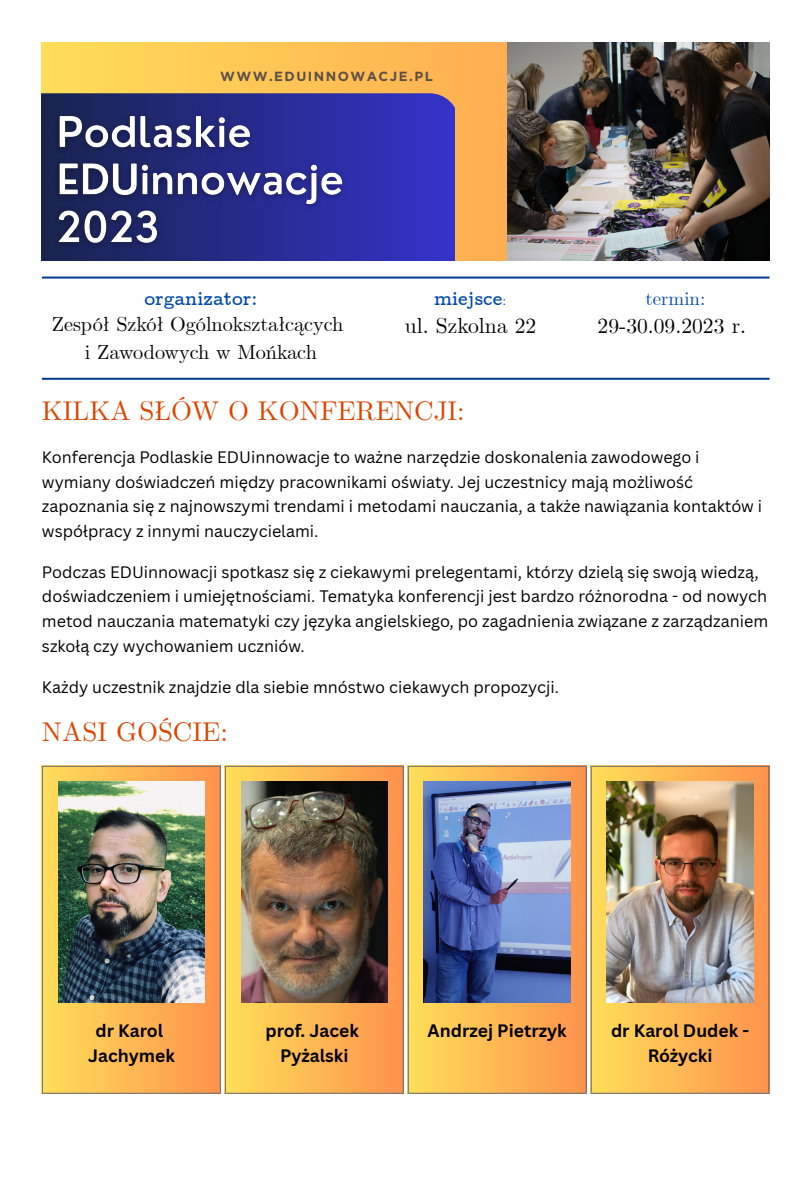
<style>
.page{position:relative;width:810px;height:1181px;background:#fff}
.page>*{position:absolute;margin:0;border:0;box-sizing:border-box;transform-origin:0 0}
.t1{font:27px "CMU Serif";color:#db4600}
.t2{font:21.6px "CMU Serif";color:#000}
.t3{font:20.25px/28.3px "CMU Serif";color:#000;text-align:center}
.t4{font:700 18.9px "CMU Concrete";color:#004aad}
.t5{font:18.9px "CMU Serif";color:#004aad}
.t6{font:700 17.55px/25.2px "Canva Sans";color:#000;text-align:center}
.t7{font:16.2px/24.9px "Canva Sans";color:#000}
.t8{font:700 13.2px "Gotham";letter-spacing:.11em;color:#5d4e47}
.s1{font-family:"CMU Serif";font-weight:400;font-size:13.5px}
</style>
<div class="page">
<svg style="left:42px;top:42px;width:466px;height:218px;background:#fdbe55"></svg>
<svg style="left:42px;top:93px;width:412px;height:167px;background:#3231b2"></svg>
<img style="left:46px;top:97px;width:321px;height:163px">
<img style="left:508px;top:42px;width:261px;height:218px">
<hr style="left:42px;top:276px;width:727px;height:2px;background:#003c8d">
<hr style="left:42px;top:378px;width:727px;height:2px;background:#003c8d">
<div style="left:42px;top:765px;width:179px;height:328px;background:linear-gradient(to right,#fcdd59,#ff9350)"></div>
<div style="left:225px;top:765px;width:179px;height:328px;background:linear-gradient(to right,#fcdc59,#fb8f4c)"></div>
<div style="left:408px;top:765px;width:179px;height:328px;background:linear-gradient(to right,#fedd59,#f99152)"></div>
<div style="left:591px;top:765px;width:178px;height:328px;background:linear-gradient(to right,#fedd58,#fc9451)"></div>
<img style="left:58px;top:782px;width:147px;height:220px">
<img style="left:241px;top:782px;width:147px;height:220px">
<img style="left:424px;top:782px;width:146px;height:220px">
<img style="left:607px;top:782px;width:146px;height:220px">
<hr style="left:42px;top:766px;width:1px;height:326px;background:#767676">
<hr style="left:220px;top:766px;width:1px;height:326px;background:#767676">
<hr style="left:42px;top:765px;width:179px;height:1px;background:#767676">
<hr style="left:42px;top:1092px;width:179px;height:1px;background:#767676">
<hr style="left:225px;top:766px;width:1px;height:326px;background:#767676">
<hr style="left:403px;top:766px;width:1px;height:326px;background:#767676">
<hr style="left:225px;top:765px;width:179px;height:1px;background:#767676">
<hr style="left:225px;top:1092px;width:179px;height:1px;background:#767676">
<hr style="left:408px;top:766px;width:1px;height:326px;background:#767676">
<hr style="left:586px;top:766px;width:1px;height:326px;background:#767676">
<hr style="left:408px;top:765px;width:179px;height:1px;background:#767676">
<hr style="left:408px;top:1092px;width:179px;height:1px;background:#767676">
<hr style="left:591px;top:766px;width:1px;height:326px;background:#767676">
<hr style="left:768px;top:766px;width:1px;height:326px;background:#767676">
<hr style="left:591px;top:765px;width:178px;height:1px;background:#767676">
<hr style="left:591px;top:1092px;width:178px;height:1px;background:#767676">
<p class="t8" style="left:220px;top:69px;width:214px">WWW.EDUINNOWACJE.PL</p>
<p class="t4" style="left:144px;top:286px;width:115px">organizator:</p>
<p class="t3" style="left:52px;top:311px;width:293px">Zespół Szkół Ogólnokształcących i Zawodowych w Mońkach</p>
<p class="t4" style="left:434px;top:286px;width:74px">miejsce<span class="s1">:</span></p>
<p class="t2" style="left:405px;top:313px;width:133px">ul. Szkolna 22</p>
<p class="t5" style="left:646px;top:287px;width:61px">termin:</p>
<p class="t2" style="left:598px;top:313px;width:150px">29-30.09.2023 r.</p>
<p class="t1" style="left:42px;top:395px;width:424px">KILKA SŁÓW O KONFERENCJI:</p>
<p class="t7" style="left:42px;top:444px;width:722px">Konferencja Podlaskie EDUinnowacje to ważne narzędzie doskonalenia zawodowego i wymiany doświadczeń między pracownikami oświaty. Jej uczestnicy mają możliwość zapoznania się z najnowszymi trendami i metodami nauczania, a także nawiązania kontaktów i współpracy z innymi nauczycielami.</p>
<p class="t7" style="left:42px;top:559px;width:728px">Podczas EDUinnowacji spotkasz się z ciekawymi prelegentami, którzy dzielą się swoją wiedzą, doświadczeniem i umiejętnościami. Tematyka konferencji jest bardzo różnorodna - od nowych metod nauczania matematyki czy języka angielskiego, po zagadnienia związane z zarządzaniem szkołą czy wychowaniem uczniów.</p>
<p class="t7" style="left:42px;top:674px;width:519px">Każdy uczestnik znajdzie dla siebie mnóstwo ciekawych propozycji.</p>
<p class="t1" style="left:42px;top:715px;width:187px">NASI GOŚCIE:</p>
<p class="t6" style="left:88px;top:1017px;width:88px">dr Karol<br>Jachymek</p>
<p class="t6" style="left:266px;top:1017px;width:95px">prof. Jacek<br>Pyżalski</p>
<p class="t6" style="left:428px;top:1017px;width:141px">Andrzej Pietrzyk</p>
<p class="t6" style="left:611px;top:1017px;width:140px">dr Karol Dudek -<br>Różycki</p>
</div>
